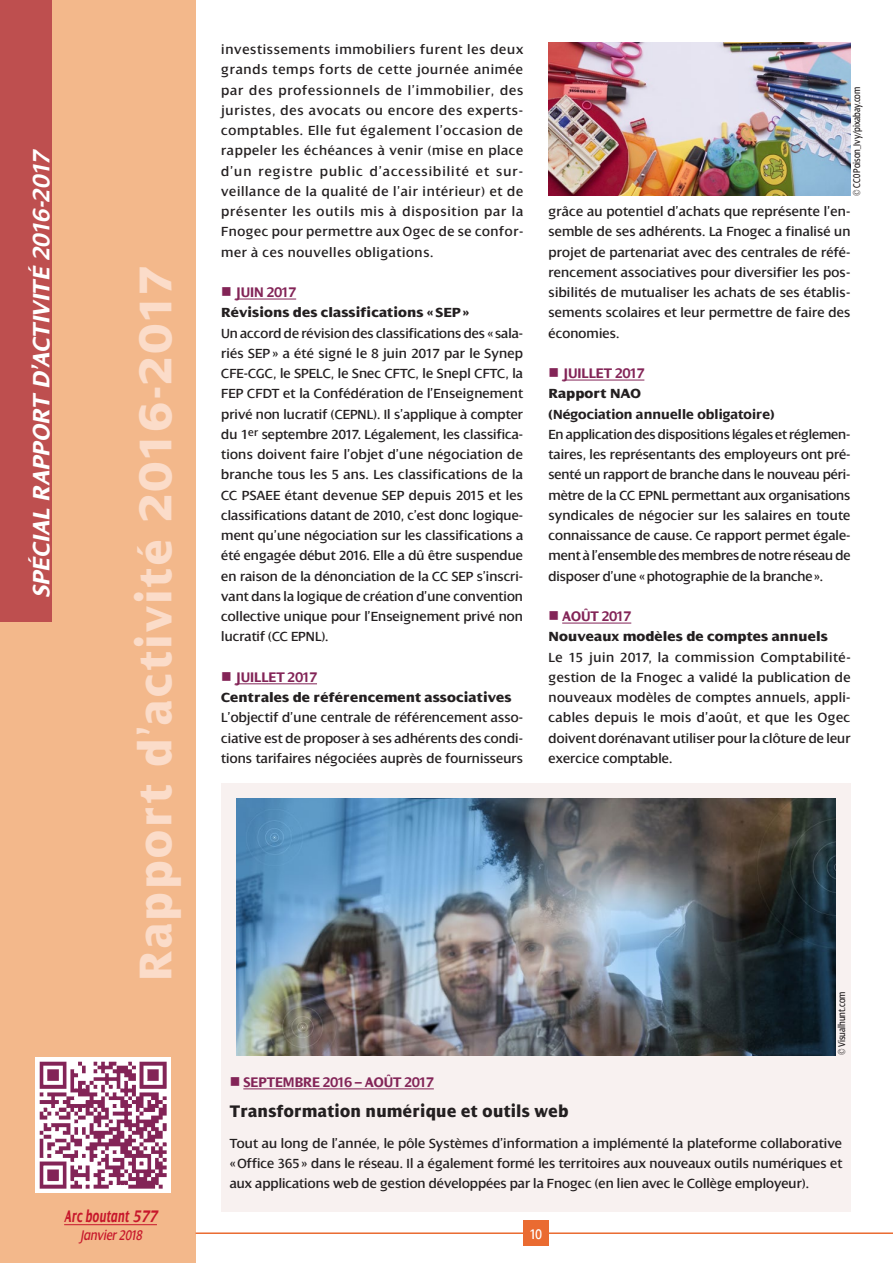
<style>
.page{position:relative;width:893px;height:1263px;background:#fff}
.page>*{position:absolute;margin:0;border:0;box-sizing:border-box;transform-origin:0 0}
.t1{font:800 49.5px "Dialog";letter-spacing:.06em;color:#fbdcc9;scale:.9 1}
.t2{font:italic 700 25.5px "Dialog";color:#fff}
.t3{font:800 18px "Dialog";letter-spacing:.015em;color:#231f20;scale:.9 1}
.t4{font:italic 700 18px "Dialog";letter-spacing:.02em;color:#c7172b;scale:.65 1}
.t5{font:700 15px "Dialog";color:#832457;scale:.95 1}
.t6{font:italic 15px "Dialog";color:#c7172b;scale:.85 1}
.t7{font:15px "Dialog";color:#fff;scale:.85 1}
.t8{font:14.25px/20.2px "Dialog";letter-spacing:.005em;color:#231f20;text-align:justify}
.t9{font:800 14.25px "Dialog";letter-spacing:.005em;color:#231f20}
.t10{font:700 14.25px "Dialog";letter-spacing:.005em;color:#231f20}
.t11{font:10.5px "Dialog";letter-spacing:-.01em;color:#231f20;scale:.8 1}
</style>
<div class="page">
<div style="left:0;top:0;width:196px;height:1263px;background:linear-gradient(to right,#f3b88b,#f3b88b)"></div>
<div style="left:0;top:0;width:51px;height:621px;background:#be4f4f"></div>
<hr style="left:196px;top:1232px;width:697px;height:2px;background:#ea6b31">
<div style="left:523px;top:1220px;width:26px;height:26px;background:#ea6b31"></div>
<hr style="left:64px;top:1224px;width:93px;height:1px;background:#c7172b">
<div style="left:221px;top:783px;width:629px;height:429px;background:#f8f1f0"></div>
<hr style="left:243px;top:1088px;width:191px;height:1px;background:#832457">
<hr style="left:235px;top:299px;width:61px;height:1px;background:#832457">
<hr style="left:235px;top:683px;width:82px;height:1px;background:#832457">
<hr style="left:562px;top:380px;width:82px;height:1px;background:#832457">
<hr style="left:562px;top:623px;width:69px;height:1px;background:#832457">
<img style="left:549px;top:43px;width:301px;height:153px">
<img style="left:236px;top:799px;width:600px;height:256px">
<img style="left:36px;top:1058px;width:135px;height:135px">
<h2 class="t2" style="left:27px;top:598px;width:451px;rotate:-90deg">SPÉCIAL Rapport d’activité 2016-2017</h2>
<h1 class="t1" style="left:129px;top:981px;width:795px;rotate:-90deg">Rapport d’activité 2016-2017</h1>
<p class="t4" style="left:64px;top:1206px;width:145px">Arc boutant 577</p>
<p class="t6" style="left:79px;top:1227px;width:75px">Janvier 2018</p>
<p class="t8" style="left:221px;top:39px;width:304px">investissements immobiliers furent les deux grands temps forts de cette journée animée par des professionnels de l’immobilier, des juristes, des avocats ou encore des experts&shy;comptables. Elle fut également l’occasion de rappeler les échéances à venir (mise en place d’un registre public d’accessibilité et sur&shy;veillance de la qualité de l’air intérieur) et de présenter les outils mis à disposition par la Fnogec pour permettre aux Ogec de se confor&shy;mer à ces nouvelles obligations.</p>
<p class="t5" style="left:235px;top:284px;width:66px">JUIN 2017</p>
<p class="t9" style="left:221px;top:305px;width:249px">Révisions des classifications « SEP»</p>
<p class="t8" style="left:221px;top:323px;width:304px">Un accord de révision des classifications des « sala&shy;riés SEP » a été signé le 8 juin 2017 par le Synep CFE-CGC, le SPELC, le Snec CFTC, le Snepl CFTC, la FEP CFDT et la Confédération de l’Enseignement privé non lucratif (CEPNL). Il s’applique à compter du 1<sup>er</sup> septembre 2017. Légalement, les classifica&shy;tions doivent faire l’objet d’une négociation de branche tous les 5 ans. Les classifications de la CC PSAEE étant devenue SEP depuis 2015 et les classifications datant de 2010, c’est donc logique&shy;ment qu’une négociation sur les classifications a été engagée début 2016. Elle a dû être suspendue en raison de la dénonciation de la CC SEP s’inscri&shy;vant dans la logique de création d’une convention collective unique pour l’Enseignement privé non lucratif (CC EPNL).</p>
<p class="t5" style="left:235px;top:669px;width:88px">JUILLET 2017</p>
<p class="t9" style="left:221px;top:690px;width:292px">Centrales de référencement associatives</p>
<p class="t8" style="left:221px;top:708px;width:303px">L’objectif d’une centrale de référencement asso&shy;ciative est de proposer à ses adhérents des condi&shy;tions tarifaires négociées auprès de fournisseurs</p>
<p class="t11" style="left:851px;top:196px;width:138px;rotate:-90deg">© CC0 Poison_Ivy/pixabay.com</p>
<p class="t8" style="left:549px;top:201px;width:303px">grâce au potentiel d’achats que représente l’en&shy;semble de ses adhérents. La Fnogec a finalisé un projet de partenariat avec des centrales de réfé&shy;rencement associatives pour diversifier les pos&shy;sibilités de mutualiser les achats de ses établis&shy;sements scolaires et leur permettre de faire des économies.</p>
<p class="t5" style="left:562px;top:365px;width:88px">JUILLET 2017</p>
<p class="t9" style="left:549px;top:386px;width:94px">Rapport NAO</p>
<p class="t10" style="left:549px;top:406px;width:227px">(Négociation annuelle obligatoire)</p>
<p class="t8" style="left:549px;top:424px;width:303px">En application des dispositions légales et réglemen&shy;taires, les représentants des employeurs ont pré&shy;senté un rapport de branche dans le nouveau péri&shy;mètre de la CC EPNL permettant aux organisations syndicales de négocier sur les salaires en toute connaissance de cause. Ce rapport permet égale&shy;ment à l’ensemble des membres de notre réseau de disposer d’une «photographie de la branche».</p>
<p class="t5" style="left:562px;top:608px;width:74px">AOÛT 2017</p>
<p class="t9" style="left:549px;top:629px;width:281px">Nouveaux modèles de comptes annuels</p>
<p class="t8" style="left:549px;top:647px;width:303px">Le 15 juin 2017, la commission Comptabilité&shy;gestion de la Fnogec a validé la publication de nouveaux modèles de comptes annuels, appli&shy;cables depuis le mois d’août, et que les Ogec doivent dorénavant utiliser pour la clôture de leur exercice comptable.</p>
<p class="t11" style="left:836px;top:1055px;width:81px;rotate:-90deg">© Visualhunt.com</p>
<p class="t5" style="left:243px;top:1074px;width:202px">SEPTEMBRE 2016 – AOÛT 2017</p>
<p class="t3" style="left:230px;top:1101px;width:378px">Transformation numérique et outils web</p>
<p class="t8" style="left:230px;top:1133px;width:614px">Tout au long de l’année, le pôle Systèmes d’information a implémenté la plateforme collaborative «Office 365 » dans le réseau. Il a également formé les territoires aux nouveaux outils numériques et aux applications web de gestion développées par la Fnogec (en lien avec le Collège employeur).</p>
<p class="t7" style="left:530px;top:1226px;width:16px">10</p>
</div>
